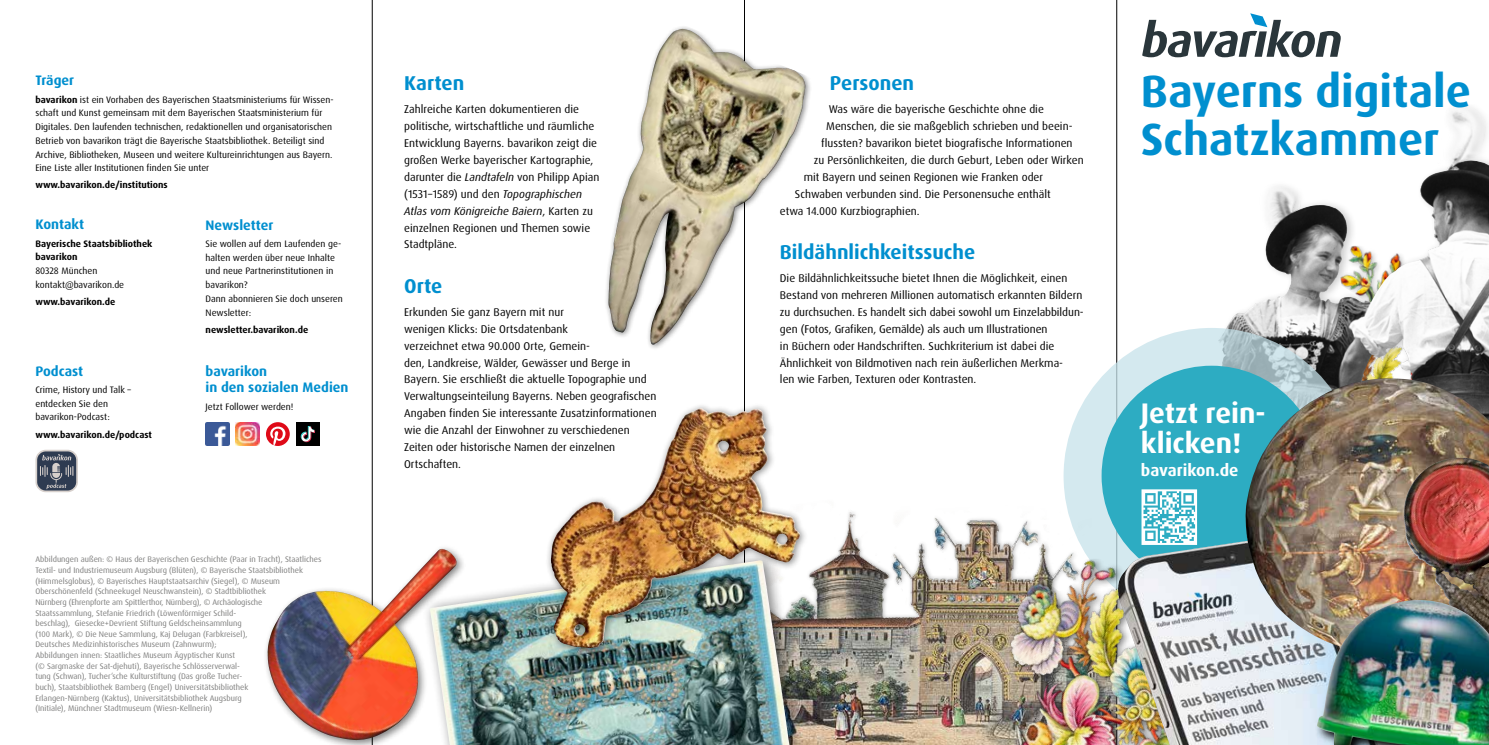
<style>
.page{position:relative;width:1489px;height:745px;background:#fff}
.page>*{position:absolute;margin:0;border:0;box-sizing:border-box;transform-origin:0 0}
.t1{font:700 45.12px/48.2px "Dax Pro";color:#008fcf}
.t2{font:700 28.38px/29.8px "Dax Pro";color:#fff}
.t3{font:700 20px "Dax Pro";color:#008fcf}
.t4{font:700 16.62px "Dax Pro";color:#fff}
.t5{font:700 13.75px/16.9px "Dax Pro";color:#008fcf}
.t6{font:11.25px/16.9px "Dax Pro";color:#000}
.t7{font:9.38px/13.8px "Dax Pro";color:#000}
.t8{font:700 9.38px/13.8px "Dax Pro";color:#000}
.t9{font:8.12px/10.6px "Dax Pro";color:#7e7e7d}
.s1{font-weight:700}
.s2{font-style:italic}
</style>
<div class="page">
<hr style="left:372px;top:0;width:1px;height:744px;background:#000">
<hr style="left:744px;top:0;width:1px;height:744px;background:#000">
<hr style="left:1116px;top:0;width:1px;height:744px;background:#000">
<img style="left:807px;top:512px;width:280px;height:232px">
<div style="left:422px;top:550px;width:385px;height:194px;background:#000;opacity:.5"></div>
<div style="left:1206px;top:105px;width:282px;height:566px;background:#000;opacity:.2"></div>
<img style="left:1319px;top:106px;width:133px;height:197px">
<svg style="left:1063px;top:328px;width:296px;height:295px;background:#cadfe5"></svg>
<div style="left:1101px;top:365px;width:220px;height:220px;background:#2dacc2;border-radius:50%"></div>
<svg style="left:1141px;top:489px;width:56px;height:48px"></svg>
<img style="left:969px;top:558px;width:291px;height:186px">
<img style="left:1117px;top:537px;width:155px;height:77px">
<img style="left:1245px;top:378px;width:141px;height:220px">
<img style="left:1402px;top:457px;width:72px;height:139px">
<svg style="left:1313px;top:596px;width:175px;height:148px"></svg>
<img style="left:1316px;top:599px;width:172px;height:145px">
<svg style="left:1142px;top:13px;width:198px;height:44px"></svg>
<div style="left:263px;top:544px;width:203px;height:200px;background:#000;opacity:.5"></div>
<img style="left:267px;top:549px;width:173px;height:169px">
<div style="left:604px;top:24px;width:208px;height:327px;background:#000;opacity:.5"></div>
<img style="left:608px;top:29px;width:72px;height:303px">
<img style="left:235px;top:422px;width:24px;height:23px">
<img style="left:206px;top:422px;width:23px;height:23px">
<div style="left:296px;top:422px;width:24px;height:23px;background:#000"></div>
<svg style="left:301px;top:426px;width:14px;height:16px"></svg>
<svg style="left:266px;top:422px;width:24px;height:23px"></svg>
<svg style="left:36px;top:450px;width:41px;height:41px"></svg>
<div style="left:35px;top:449px;width:43px;height:43px;border:2px solid #d7d0cc;border-radius:9px"></div>
<svg style="left:40px;top:453px;width:33px;height:36px"></svg>
<div style="left:544px;top:402px;width:264px;height:254px;background:#000;opacity:.5"></div>
<img style="left:551px;top:408px;width:149px;height:236px">
<p class="t5" style="left:35px;top:72px;width:40px">Träger</p>
<p class="t7" style="left:35px;top:92px;width:300px"><span class="s1">bavarikon</span> ist ein Vorhaben des Bayerischen Staatsministeriums für Wissen&shy;schaft und Kunst gemeinsam mit dem Bayerischen Staatsministerium für Digitales. Den laufenden technischen, redaktionellen und organisatorischen Betrieb von bavarikon trägt die Bayerische Staatsbibliothek. Beteiligt sind Archive, Bibliotheken, Museen und weitere Kultureinrichtungen aus Bayern.<br>Eine Liste aller Institutionen finden Sie unter</p>
<p class="t8" style="left:35px;top:178px;width:134px">www.bavarikon.de/institutions</p>
<p class="t5" style="left:35px;top:216px;width:50px">Kontakt</p>
<p class="t8" style="left:35px;top:236px;width:118px">Bayerische Staatsbibliothek bavarikon</p>
<p class="t7" style="left:35px;top:264px;width:90px">80328 München kontakt@bavarikon.de</p>
<p class="t8" style="left:35px;top:295px;width:81px">www.bavarikon.de</p>
<p class="t5" style="left:206px;top:216px;width:69px">Newsletter</p>
<p class="t7" style="left:206px;top:236px;width:139px">Sie wollen auf dem Laufenden ge&shy;halten werden über neue Inhalte und neue Partnerinstitutionen in bavarikon?<br>Dann abonnieren Sie doch unseren<br>Newsletter:</p>
<p class="t8" style="left:206px;top:323px;width:104px">newsletter.bavarikon.de</p>
<p class="t5" style="left:35px;top:362px;width:49px">Podcast</p>
<p class="t7" style="left:35px;top:382px;width:97px">Crime, History und Talk – entdecken Sie den bavarikon-Podcast:</p>
<p class="t8" style="left:35px;top:427px;width:118px">www.bavarikon.de/podcast</p>
<p class="t5" style="left:206px;top:362px;width:144px">bavarikon<br>in den sozialen Medien</p>
<p class="t7" style="left:206px;top:399px;width:89px">Jetzt Follower werden!</p>
<p class="t9" style="left:35px;top:554px;width:287px">Abbildungen außen: © Haus der Bayerischen Geschichte (Paar in Tracht), Staatliches Textil- und Industriemuseum Augsburg (Blüten), © Bayerische Staatsbibliothek (Himmelsglobus), © Bayerisches Hauptstaatsarchiv (Siegel), © Museum Oberschönenfeld (Schneekugel Neuschwanstein), © Stadtbibliothek<br>Nürnberg (Ehrenpforte am Spittlerthor, Nürnberg), © Archäologische Staatssammlung, Stefanie Friedrich (Löwenförmiger Schild-<br>beschlag), Giesecke+Devrient Stiftung Geldscheinsammlung<br>(100 Mark), © Die Neue Sammlung, Kaj Delugan (Farbkreisel),<br>Deutsches Medizinhistorisches Museum (Zahnwurm);<br>Abbildungen innen: Staatliches Museum Ägyptischer Kunst<br>(© Sargmaske der Sat-djehuti), Bayerische Schlösserverwal-<br>tung (Schwan), Tucher‘sche Kulturstiftung (Das große Tucher-<br>buch), Staatsbibliothek Bamberg (Engel) Universitätsbibliothek<br>Erlangen-Nürnberg (Kaktus), Universitätsbibliothek Augsburg<br>(Initiale), Münchner Stadtmuseum (Wiesn-Kellnerin)</p>
<h3 class="t3" style="left:404px;top:70px;width:62px">Karten</h3>
<p class="t6" style="left:404px;top:101px;width:197px">Zahlreiche Karten dokumentieren die politische, wirtschaftliche und räumliche Entwicklung Bayerns. bavarikon zeigt die großen Werke bayerischer Kartographie, darunter die <span class="s2">Landtafeln</span> von Philipp Apian (1531–1589) und den <span class="s2">Topographischen Atlas vom Königreiche Baiern</span>, Karten zu einzelnen Regionen und Themen sowie Stadtpläne.</p>
<h3 class="t3" style="left:404px;top:273px;width:40px">Orte</h3>
<p class="t6" style="left:404px;top:303px;width:254px">Erkunden Sie ganz Bayern mit nur<br>wenigen Klicks: Die Ortsdatenbank<br>verzeichnet etwa 90.000 Orte, Gemein-<br>den, Landkreise, Wälder, Gewässer und Berge in Bayern. Sie erschließt die aktuelle Topographie und Verwaltungseinteilung Bayerns. Neben geografischen Angaben finden Sie interessante Zusatzinformationen wie die Anzahl der Einwohner zu verschiedenen Zeiten oder historische Namen der einzelnen Ortschaften.</p>
<h3 class="t3" style="left:830px;top:70px;width:86px">Personen</h3>
<p class="t6" style="left:828px;top:101px;width:217px">Was wäre die bayerische Geschichte ohne die</p>
<p class="t6" style="left:826px;top:118px;width:248px">Menschen, die sie maßgeblich schrieben und beein-</p>
<p class="t6" style="left:821px;top:134px;width:253px">flussten? bavarikon bietet biografische Informationen</p>
<p class="t6" style="left:813px;top:151px;width:271px">zu Persönlichkeiten, die durch Geburt, Leben oder Wirken</p>
<p class="t6" style="left:803px;top:168px;width:241px">mit Bayern und seinen Regionen wie Franken oder</p>
<p class="t6" style="left:795px;top:185px;width:257px">Schwaben verbunden sind. Die Personensuche enthält</p>
<p class="t6" style="left:780px;top:202px;width:141px">etwa 14.000 Kurzbiographien.</p>
<h3 class="t3" style="left:780px;top:239px;width:197px">Bildähnlichkeitssuche</h3>
<p class="t6" style="left:780px;top:269px;width:305px">Die Bildähnlichkeitssuche bietet Ihnen die Möglichkeit, einen Bestand von mehreren Millionen automatisch erkannten Bildern zu durchsuchen. Es handelt sich dabei sowohl um Einzelabbildun&shy;gen (Fotos, Grafiken, Gemälde) als auch um Illustrationen<br>in Büchern oder Handschriften. Suchkriterium ist dabei die Ähnlichkeit von Bildmotiven nach rein äußerlichen Merkma-<br>len wie Farben, Texturen oder Kontrasten.</p>
<h1 class="t1" style="left:1140px;top:68px;width:332px">Bayerns digitale<br>Schatzkammer</h1>
<h2 class="t2" style="left:1140px;top:398px;width:126px">Jetzt rein&shy;klicken!</h2>
<h3 class="t4" style="left:1140px;top:459px;width:99px">bavarikon.de</h3>
</div>
